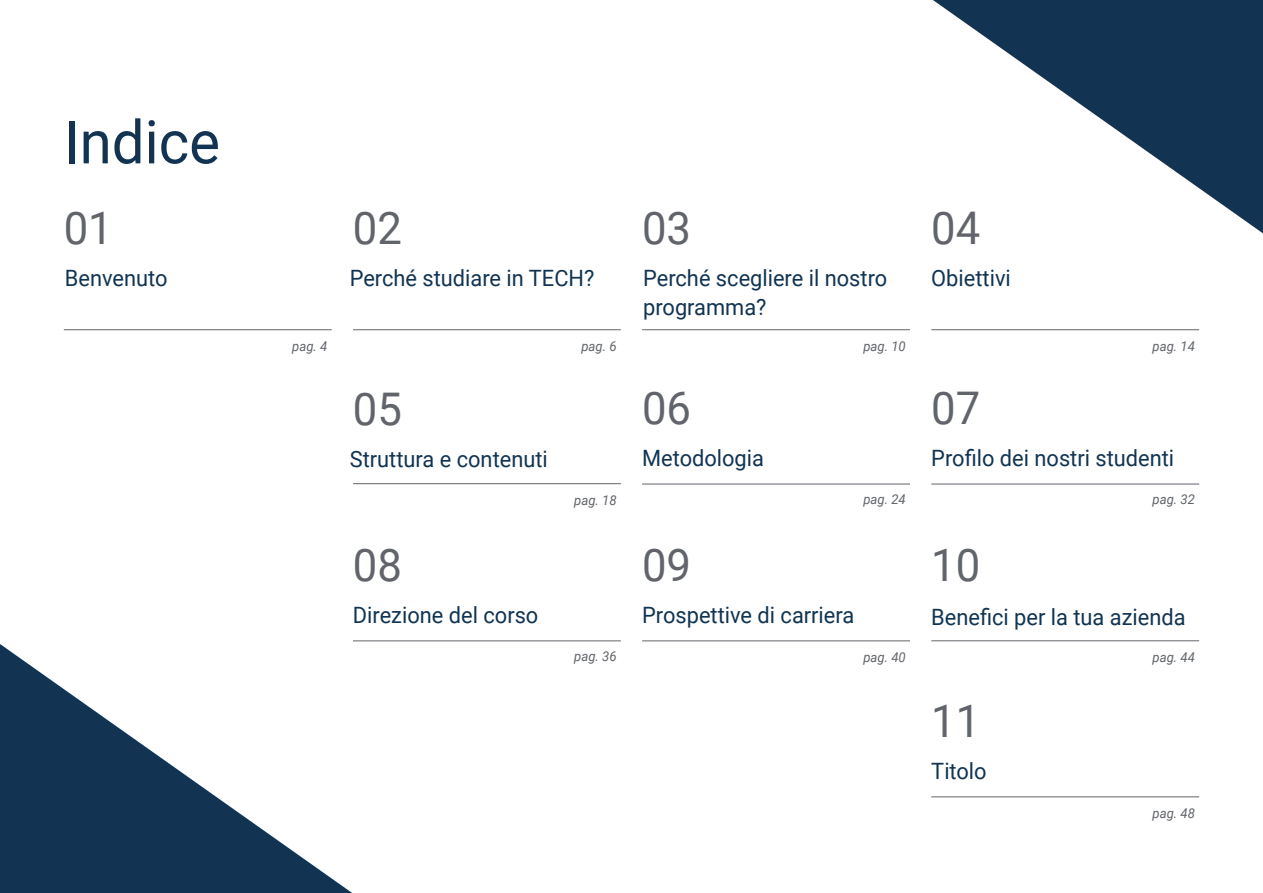
<style>
.page{position:relative;width:1263px;height:893px;background:#fff}
.page>*{position:absolute;margin:0;border:0;box-sizing:border-box;transform-origin:0 0}
.t1{font:60px "Roboto";color:#123352}
.t2{font:45px "Roboto";color:#61646a}
.t3{font:22.5px/28.5px "Roboto";color:#113452}
.t4{font:italic 13.5px "Roboto";color:#61646a}
</style>
<div class="page">
<svg style="left:0;top:644px;width:352px;height:249px"></svg>
<svg style="left:933px;top:0;width:330px;height:233px"></svg>
<hr style="left:64px;top:329px;width:268px;height:1px;background:#61646a">
<hr style="left:642px;top:484px;width:268px;height:1px;background:#61646a">
<hr style="left:642px;top:640px;width:268px;height:1px;background:#61646a">
<hr style="left:353px;top:329px;width:268px;height:1px;background:#61646a">
<hr style="left:353px;top:483px;width:268px;height:1px;background:#61646a">
<hr style="left:931px;top:484px;width:268px;height:1px;background:#61646a">
<hr style="left:931px;top:640px;width:268px;height:1px;background:#61646a">
<hr style="left:931px;top:796px;width:268px;height:1px;background:#61646a">
<hr style="left:642px;top:329px;width:268px;height:1px;background:#61646a">
<hr style="left:353px;top:640px;width:268px;height:1px;background:#61646a">
<hr style="left:931px;top:329px;width:268px;height:1px;background:#61646a">
<h1 class="t1" style="left:64px;top:100px;width:158px">Indice</h1>
<h2 class="t2" style="left:64px;top:197px;width:51px">01</h2>
<h2 class="t2" style="left:353px;top:197px;width:51px">02</h2>
<h2 class="t2" style="left:642px;top:197px;width:51px">03</h2>
<h2 class="t2" style="left:931px;top:197px;width:51px">04</h2>
<p class="t3" style="left:65px;top:263px;width:104px">Benvenuto</p>
<p class="t3" style="left:931px;top:263px;width:81px">Obiettivi</p>
<p class="t3" style="left:350px;top:263px;width:246px">Perché studiare in TECH?</p>
<p class="t3" style="left:643px;top:263px;width:246px">Perché scegliere il nostro programma?</p>
<p class="t4" style="left:292px;top:337px;width:37px">pag. 4</p>
<h2 class="t2" style="left:353px;top:377px;width:51px">05</h2>
<p class="t4" style="left:581px;top:337px;width:37px">pag. 6</p>
<h2 class="t2" style="left:642px;top:376px;width:51px">06</h2>
<p class="t4" style="left:863px;top:337px;width:44px">pag. 10</p>
<h2 class="t2" style="left:931px;top:376px;width:51px">07</h2>
<p class="t4" style="left:1152px;top:337px;width:44px">pag. 14</p>
<p class="t3" style="left:350px;top:444px;width:200px">Struttura e contenuti</p>
<p class="t3" style="left:642px;top:443px;width:123px">Metodologia</p>
<p class="t3" style="left:931px;top:443px;width:244px">Profilo dei nostri studenti</p>
<h2 class="t2" style="left:353px;top:533px;width:51px">08</h2>
<p class="t3" style="left:353px;top:600px;width:187px">Direzione del corso</p>
<p class="t4" style="left:863px;top:490px;width:44px">pag. 24</p>
<p class="t4" style="left:574px;top:491px;width:44px">pag. 18</p>
<p class="t4" style="left:1152px;top:490px;width:44px">pag. 32</p>
<p class="t4" style="left:574px;top:647px;width:44px">pag. 36</p>
<h2 class="t2" style="left:642px;top:533px;width:51px">09</h2>
<p class="t3" style="left:642px;top:599px;width:214px">Prospettive di carriera</p>
<p class="t4" style="left:863px;top:648px;width:44px">pag. 40</p>
<h2 class="t2" style="left:931px;top:533px;width:51px">10</h2>
<p class="t3" style="left:931px;top:602px;width:256px">Benefici per la tua azienda</p>
<h2 class="t2" style="left:931px;top:690px;width:51px">11</h2>
<p class="t3" style="left:931px;top:756px;width:57px">Titolo</p>
<p class="t4" style="left:1152px;top:648px;width:44px">pag. 44</p>
<p class="t4" style="left:1152px;top:804px;width:44px">pag. 48</p>
</div>
